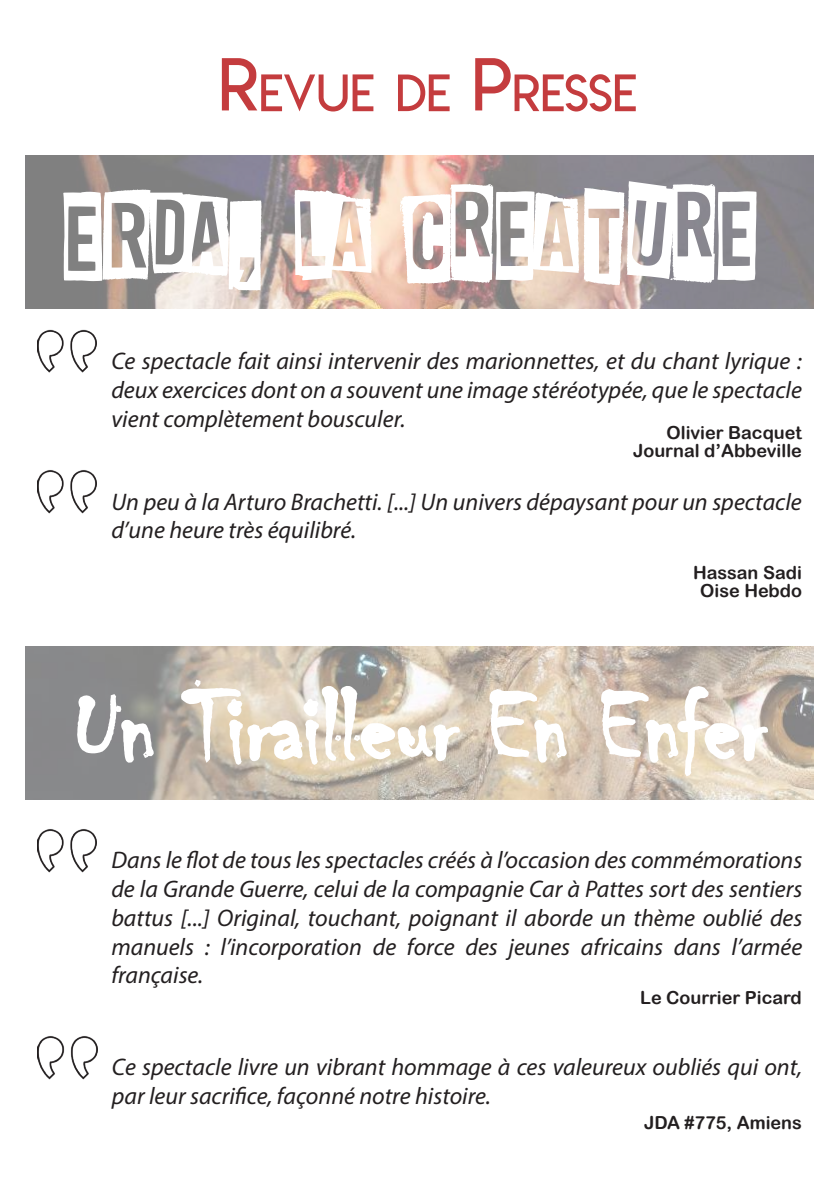
<style>
.page{position:relative;width:840px;height:1191px;background:#fff}
.page>*{position:absolute;margin:0;border:0;box-sizing:border-box;transform-origin:0 0}
.t1{font:120px "Allrightsreserved";color:#fff}
.t2{font:106px "Chiller";color:#fff}
.t3{font:50.4px "Lemon Milklight";color:#c43c3e}
.t4{font:italic 24px/28.8px "Myriad Pro";color:#231f20;text-align:justify}
.t5{font:18px/18px "Arial Rounded MT Bold";color:#231f20;text-align:right}
.s1{font-size:72px}
</style>
<div class="page">
<img style="left:26px;top:156px;width:787px;height:152px">
<img style="left:37px;top:329px;width:60px;height:44px">
<img style="left:37px;top:470px;width:60px;height:44px">
<img style="left:26px;top:646px;width:787px;height:153px">
<svg style="left:75px;top:691px;width:82px;height:73px"></svg>
<svg style="left:179px;top:677px;width:284px;height:90px"></svg>
<svg style="left:487px;top:687px;width:82px;height:77px"></svg>
<svg style="left:598px;top:684px;width:172px;height:95px"></svg>
<img style="left:37px;top:829px;width:60px;height:44px">
<img style="left:38px;top:1036px;width:59px;height:44px">
<h3 class="t3" style="left:218px;top:62px;width:419px"><span class="s1">R</span>EVUE DE <span class="s1">P</span>RESSE</h3>
<h1 class="t1" style="left:66px;top:174px;width:694px">ERDA, LA CREATURE</h1>
<p class="t4" style="left:111px;top:346px;width:691px">Ce spectacle fait ainsi intervenir des marionnettes, et du chant lyrique : deux exercices dont on a souvent une image stéréotypée, que le spectacle vient complètement bousculer.</p>
<p class="t5" style="left:632px;top:423px;width:170px">Olivier Bacquet<br>Journal d’Abbeville</p>
<p class="t4" style="left:111px;top:487px;width:691px">Un peu à la Arturo Brachetti. [...] Un univers dépaysant pour un spectacle d’une heure très équilibré.</p>
<p class="t5" style="left:692px;top:563px;width:110px;text-align:center">Hassan Sadi<br>Oise Hebdo</p>
<h2 class="t2" style="left:74px;top:669px;width:693px">Un Tirailleur En Enfer</h2>
<p class="t4" style="left:111px;top:845px;width:692px">Dans le flot de tous les spectacles créés à l’occasion des commémorations de la Grande Guerre, celui de la compagnie Car à Pattes sort des sentiers battus [...] Original, touchant, poignant il aborde un thème oublié des manuels : l’incorporation de force des jeunes africains dans l’armée française.</p>
<p class="t5" style="left:639px;top:988px;width:163px">Le Courrier Picard</p>
<p class="t4" style="left:112px;top:1052px;width:691px">Ce spectacle livre un vibrant hommage à ces valeureux oubliés qui ont, par leur sacrifice, façonné notre histoire.</p>
<p class="t5" style="left:643px;top:1113px;width:159px">JDA #775, Amiens</p>
</div>
